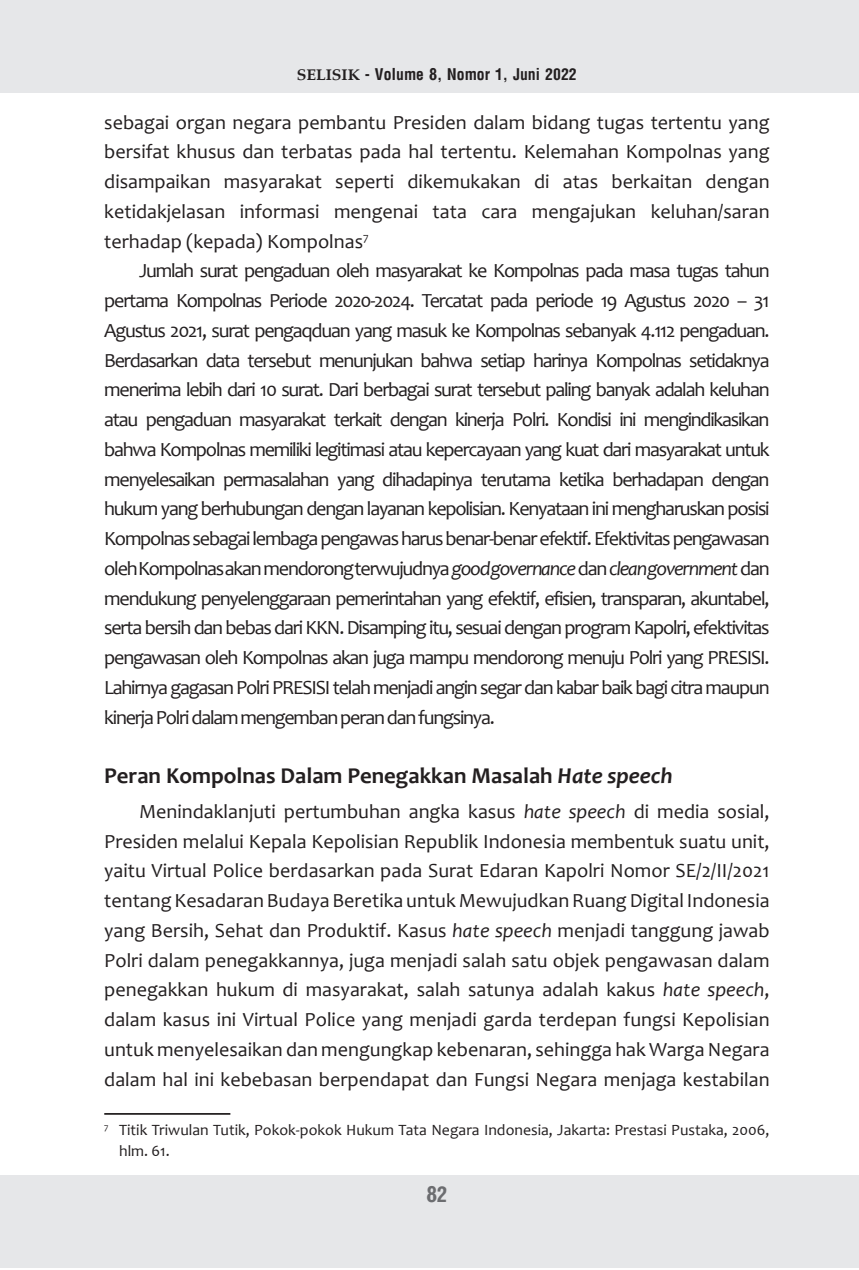
<style>
.page{position:relative;width:859px;height:1270px;background:#fff}
.page>*{position:absolute;margin:0;border:0;box-sizing:border-box;transform-origin:0 0}
.sub_bab{font:700 22.75px "Candara";color:#231f20}
.t1{font:700 21px "Arena Condensed";color:#6c6d70}
.Paragraph_1{font:20.12px/29.8px "Candara";color:#231f20;text-align:justify}
.footnote{font:15.75px/21px "Candara";color:#231f20}
.t2{font:700 15.75px "Arena Condensed";color:#231f20}
.s1{font-family:"Book Antiqua"}
.s2{font-style:italic}
</style>
<div class="page">
<div style="left:0;top:1px;width:858px;height:92px;background:#e6e7e9"></div>
<div style="left:0;top:1176px;width:858px;height:92px;background:#e6e7e9"></div>
<hr style="left:104px;top:1113px;width:126px;height:2px;background:#231f20">
<p class="t2" style="left:297px;top:64px;width:281px"><span class="s1">SELISIK</span> - Volume 8, Nomor 1, Juni 2022</p>
<p class="Paragraph_1" style="left:104px;top:107px;width:666px">sebagai organ negara pembantu Presiden dalam bidang tugas tertentu yang bersifat khusus dan terbatas pada hal tertentu. Kelemahan Kompolnas yang disampaikan masyarakat seperti dikemukakan di atas berkaitan dengan ketidakjelasan informasi mengenai tata cara mengajukan keluhan/saran terhadap (kepada) Kompolnas</p>
<p class="Paragraph_1" style="left:104px;top:256px;width:666px;text-indent:35px">Jumlah surat pengaduan oleh masyarakat ke Kompolnas pada masa tugas tahun pertama Kompolnas Periode 2020-2024. Tercatat pada periode 19 Agustus 2020 – 31<br>Agustus 2021, surat pengaqduan yang masuk ke Kompolnas sebanyak 4.112 pengaduan.<br>Berdasarkan data tersebut menunjukan bahwa setiap harinya Kompolnas setidaknya menerima lebih dari 10 surat. Dari berbagai surat tersebut paling banyak adalah keluhan atau pengaduan masyarakat terkait dengan kinerja Polri. Kondisi ini mengindikasikan bahwa Kompolnas memiliki legitimasi atau kepercayaan yang kuat dari masyarakat untuk menyelesaikan permasalahan yang dihadapinya terutama ketika berhadapan dengan hukum yang berhubungan dengan layanan kepolisian. Kenyataan ini mengharuskan posisi Kompolnas sebagai lembaga pengawas harus benar-benar efektif. Efektivitas pengawasan oleh Kompolnas akanmendorong terwujudnya <span class="s2">good governance</span>dan <span class="s2">clean government</span> dan mendukung penyelenggaraan pemerintahan yang efektif, efisien, transparan, akuntabel, serta bersih dan bebas dari KKN. Disamping itu, sesuai dengan program Kapolri, efektivitas pengawasan oleh Kompolnas akan juga mampu mendorong menuju Polri yang PRESISI.<br>Lahirnya gagasan Polri PRESISI telah menjadi angin segar dan kabar baik bagi citra maupun kinerja Polri dalam mengemban peran dan fungsinya.</p>
<p class="sub_bab" style="left:104px;top:762px;width:569px">Peran Kompolnas Dalam Penegakkan Masalah <span class="s2">Hate speech</span></p>
<p class="Paragraph_1" style="left:104px;top:796px;width:666px;text-indent:35px">Menindaklanjuti pertumbuhan angka kasus <span class="s2">hate speech</span> di media sosial, Presiden melalui Kepala Kepolisian Republik Indonesia membentuk suatu unit, yaitu Virtual Police berdasarkan pada Surat Edaran Kapolri Nomor SE/2/II/2021 tentang Kesadaran Budaya Beretika untuk Mewujudkan Ruang Digital Indonesia yang Bersih, Sehat dan Produktif. Kasus <span class="s2">hate speech</span> menjadi tanggung jawab Polri dalam penegakkannya, juga menjadi salah satu objek pengawasan dalam penegakkan hukum di masyarakat, salah satunya adalah kakus <span class="s2">hate speech</span>, dalam kasus ini Virtual Police yang menjadi garda terdepan fungsi Kepolisian untuk menyelesaikan dan mengungkap kebenaran, sehingga hak Warga Negara dalam hal ini kebebasan berpendapat dan Fungsi Negara menjaga kestabilan</p>
<p class="footnote" style="left:119px;top:1119px;width:651px">Titik Triwulan Tutik, Pokok-pokok Hukum Tata Negara Indonesia, Jakarta: Prestasi Pustaka, 2006, hlm. 61.</p>
<p class="t1" style="left:426px;top:1182px;width:23px">82</p>
</div>
